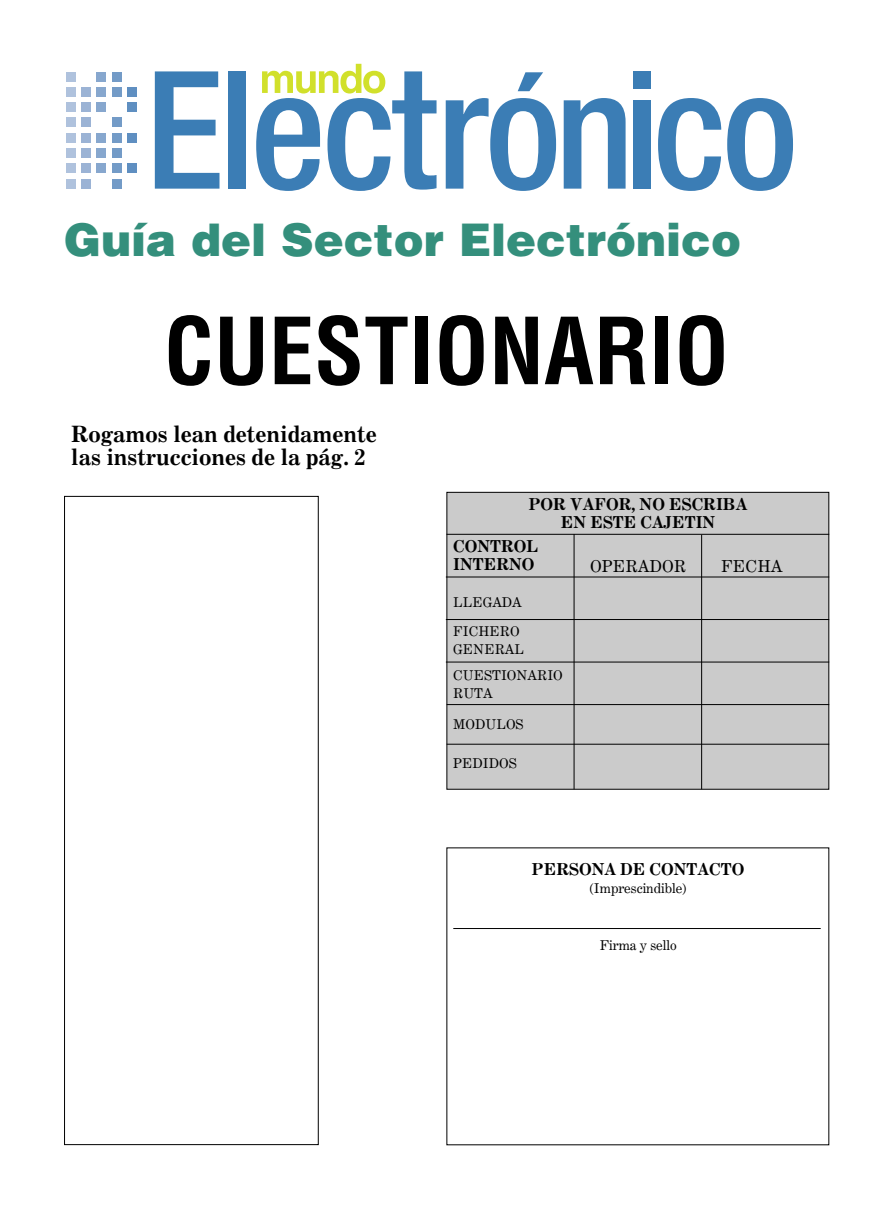
<style>
.page{position:relative;width:893px;height:1212px;background:#fff}
.page>*{position:absolute;margin:0;border:0;box-sizing:border-box;transform-origin:0 0}
.t1{font:700 condensed 90px "Helvetica";color:#000}
.t2{font:900 45px "Helvetica";color:#348f7c}
.t3{font:700 22.5px/22.5px "Century Expanded BT";color:#000}
.t4{font:700 16.5px/18px "Century Expanded BT";color:#000;text-align:center}
.t5{font:16.5px "Century Expanded BT";color:#000}
.t6{font:13.5px/18px "Century Expanded BT";color:#000}
</style>
<div class="page">
<div style="left:64px;top:496px;width:255px;height:649px;border:1px solid #000"></div>
<div style="left:447px;top:492px;width:382px;height:297px;background:#cbcbcb"></div>
<hr style="left:446px;top:534px;width:383px;height:1px;background:#000">
<hr style="left:574px;top:534px;width:1px;height:255px;background:#000">
<hr style="left:701px;top:535px;width:1px;height:254px;background:#000">
<hr style="left:446px;top:577px;width:383px;height:1px;background:#000">
<hr style="left:446px;top:619px;width:383px;height:1px;background:#000">
<hr style="left:446px;top:662px;width:383px;height:1px;background:#000">
<hr style="left:447px;top:704px;width:382px;height:1px;background:#000">
<hr style="left:447px;top:744px;width:382px;height:1px;background:#000">
<hr style="left:453px;top:928px;width:368px;height:1px;background:#000">
<div style="left:127px;top:163px;width:10px;height:10px;background:#5f8fc1"></div>
<div style="left:127px;top:133px;width:10px;height:10px;background:#5f8fc1"></div>
<div style="left:127px;top:102px;width:10px;height:10px;background:#5f8fc1"></div>
<div style="left:127px;top:87px;width:10px;height:10px;background:#5f8fc1"></div>
<div style="left:112px;top:72px;width:10px;height:10px;background:#739bc7"></div>
<div style="left:96px;top:72px;width:10px;height:10px;background:#87a7ce"></div>
<div style="left:66px;top:72px;width:10px;height:10px;background:#afc2dd"></div>
<div style="left:112px;top:87px;width:10px;height:10px;background:#739bc7"></div>
<div style="left:96px;top:87px;width:10px;height:10px;background:#87a7ce"></div>
<div style="left:81px;top:87px;width:10px;height:10px;background:#9bb3d5"></div>
<div style="left:66px;top:87px;width:10px;height:10px;background:#afc2dd"></div>
<div style="left:96px;top:102px;width:10px;height:10px;background:#87a7ce"></div>
<div style="left:81px;top:102px;width:10px;height:10px;background:#9bb3d5"></div>
<div style="left:66px;top:102px;width:10px;height:10px;background:#afc2dd"></div>
<div style="left:112px;top:117px;width:10px;height:10px;background:#739bc7"></div>
<div style="left:81px;top:117px;width:10px;height:10px;background:#9bb3d5"></div>
<div style="left:66px;top:117px;width:10px;height:10px;background:#afc2dd"></div>
<div style="left:112px;top:133px;width:10px;height:10px;background:#739bc7"></div>
<div style="left:96px;top:133px;width:10px;height:10px;background:#87a7ce"></div>
<div style="left:81px;top:133px;width:10px;height:10px;background:#9bb3d5"></div>
<div style="left:66px;top:133px;width:10px;height:10px;background:#afc2dd"></div>
<div style="left:112px;top:148px;width:10px;height:10px;background:#739bc7"></div>
<div style="left:96px;top:148px;width:10px;height:10px;background:#87a7ce"></div>
<div style="left:81px;top:148px;width:10px;height:10px;background:#9bb3d5"></div>
<div style="left:66px;top:148px;width:10px;height:10px;background:#afc2dd"></div>
<div style="left:112px;top:163px;width:10px;height:10px;background:#739bc7"></div>
<div style="left:96px;top:163px;width:10px;height:10px;background:#87a7ce"></div>
<div style="left:81px;top:163px;width:10px;height:10px;background:#9bb3d5"></div>
<div style="left:66px;top:163px;width:10px;height:10px;background:#afc2dd"></div>
<div style="left:112px;top:179px;width:10px;height:10px;background:#739bc7"></div>
<div style="left:81px;top:179px;width:10px;height:10px;background:#9bb3d5"></div>
<div style="left:66px;top:179px;width:10px;height:10px;background:#afc2dd"></div>
<svg style="left:155px;top:71px;width:64px;height:118px"></svg>
<div style="left:229px;top:71px;width:17px;height:118px;background:#3b7db5"></div>
<svg style="left:446px;top:98px;width:110px;height:93px"></svg>
<svg style="left:564px;top:98px;width:62px;height:91px"></svg>
<div style="left:633px;top:100px;width:18px;height:89px;background:#3b7db5"></div>
<div style="left:633px;top:71px;width:18px;height:18px;background:#3b7db5"></div>
<svg style="left:658px;top:98px;width:63px;height:93px"></svg>
<svg style="left:727px;top:98px;width:66px;height:93px"></svg>
<svg style="left:518px;top:72px;width:25px;height:19px"></svg>
<svg style="left:256px;top:64px;width:181px;height:127px"></svg>
<h2 class="t2" style="left:64px;top:211px;width:679px">Guía del Sector Electrónico</h2>
<h1 class="t1" style="left:164px;top:297px;width:567px">CUESTIONARIO</h1>
<h3 class="t3" style="left:71px;top:423px;width:307px">Rogamos lean detenidamente las instrucciones de la pág. 2</h3>
<p class="t4" style="left:529px;top:495px;width:220px">POR VAFOR, NO ESCRIBA<br>EN ESTE CAJETIN</p>
<p class="t4" style="left:453px;top:537px;width:86px;text-align:left">CONTROL<br>INTERNO</p>
<p class="t5" style="left:590px;top:556px;width:98px">OPERADOR</p>
<p class="t5" style="left:721px;top:556px;width:63px">FECHA</p>
<p class="t6" style="left:453px;top:593px;width:70px">LLEGADA</p>
<p class="t6" style="left:453px;top:622px;width:72px">FICHERO<br>GENERAL</p>
<p class="t6" style="left:453px;top:666px;width:111px">CUESTIONARIO<br>RUTA</p>
<p class="t6" style="left:453px;top:715px;width:72px">MODULOS</p>
<p class="t6" style="left:453px;top:754px;width:65px">PEDIDOS</p>
<p class="t4" style="left:532px;top:860px;width:214px">PERSONA DE CONTACTO</p>
<p class="t6" style="left:589px;top:879px;width:99px">(Imprescindible)</p>
<p class="t6" style="left:600px;top:936px;width:79px">Firma y sello</p>
</div>
